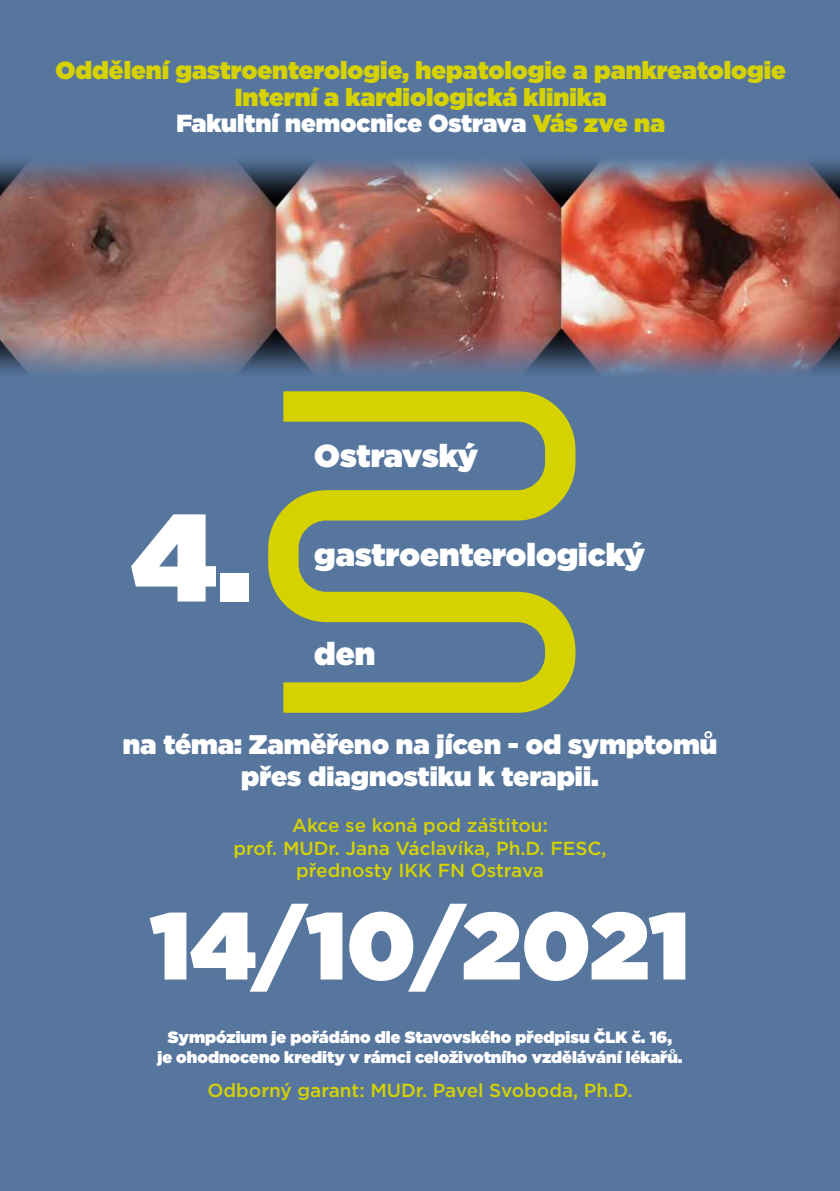
<style>
.page{position:relative;width:840px;height:1191px;background:#fff}
.page>*{position:absolute;margin:0;border:0;box-sizing:border-box;transform-origin:0 0}
.t1{font:900 123.6px "Gotham";color:#fff}
.t2{font:900 95px "Gotham";color:#fff}
.t3{font:900 31.8px "Gotham";color:#fff}
.t4{font:900 27px/32.2px "Gotham";color:#fff;text-align:center}
.t5{font:900 24.6px/26.8px "Gotham";color:#d5d200;text-align:center}
.t6{font:500 19px/22.6px "Gotham";color:#d5d200;text-align:center}
.t7{font:900 16.4px/19.6px "Gotham";color:#fff;text-align:center}
.s1{color:#fff}
</style>
<div class="page">
<div style="left:0;top:0;width:839px;height:1191px;background:#57769e"></div>
<img style="left:0;top:161px;width:839px;height:308px">
<svg style="left:268px;top:391px;width:307px;height:322px"></svg>
<p class="t5" style="left:55px;top:56px;width:731px">Oddělení gastroenterologie, hepatologie a pankreatologie<br>Interní a kardiologická klinika<br><span class="s1">Fakultní nemocnice Ostrava</span> Vás zve na</p>
<h1 class="t1" style="left:131px;top:469px;width:121px">4.</h1>
<h3 class="t3" style="left:314px;top:433px;width:165px">Ostravský</h3>
<h3 class="t3" style="left:314px;top:531px;width:332px">gastroenterologický</h3>
<h3 class="t3" style="left:314px;top:630px;width:62px">den</h3>
<h3 class="t4" style="left:123px;top:728px;width:595px">na téma: Zaměřeno na jícen - od symptomů přes diagnostiku k terapii.</h3>
<p class="t6" style="left:233px;top:813px;width:374px">Akce se koná pod záštitou:<br>prof. MUDr. Jana Václavíka, Ph.D. FESC, přednosty IKK FN Ostrava</p>
<h2 class="t2" style="left:150px;top:877px;width:540px">14/10/2021</h2>
<p class="t7" style="left:157px;top:1027px;width:526px">Sympózium je pořádáno dle Stavovského předpisu ČLK č. 16,<br>je ohodnoceno kredity v rámci celoživotního vzdělávání lékařů.</p>
<p class="t6" style="left:207px;top:1078px;width:426px">Odborný garant: MUDr. Pavel Svoboda, Ph.D.</p>
</div>
